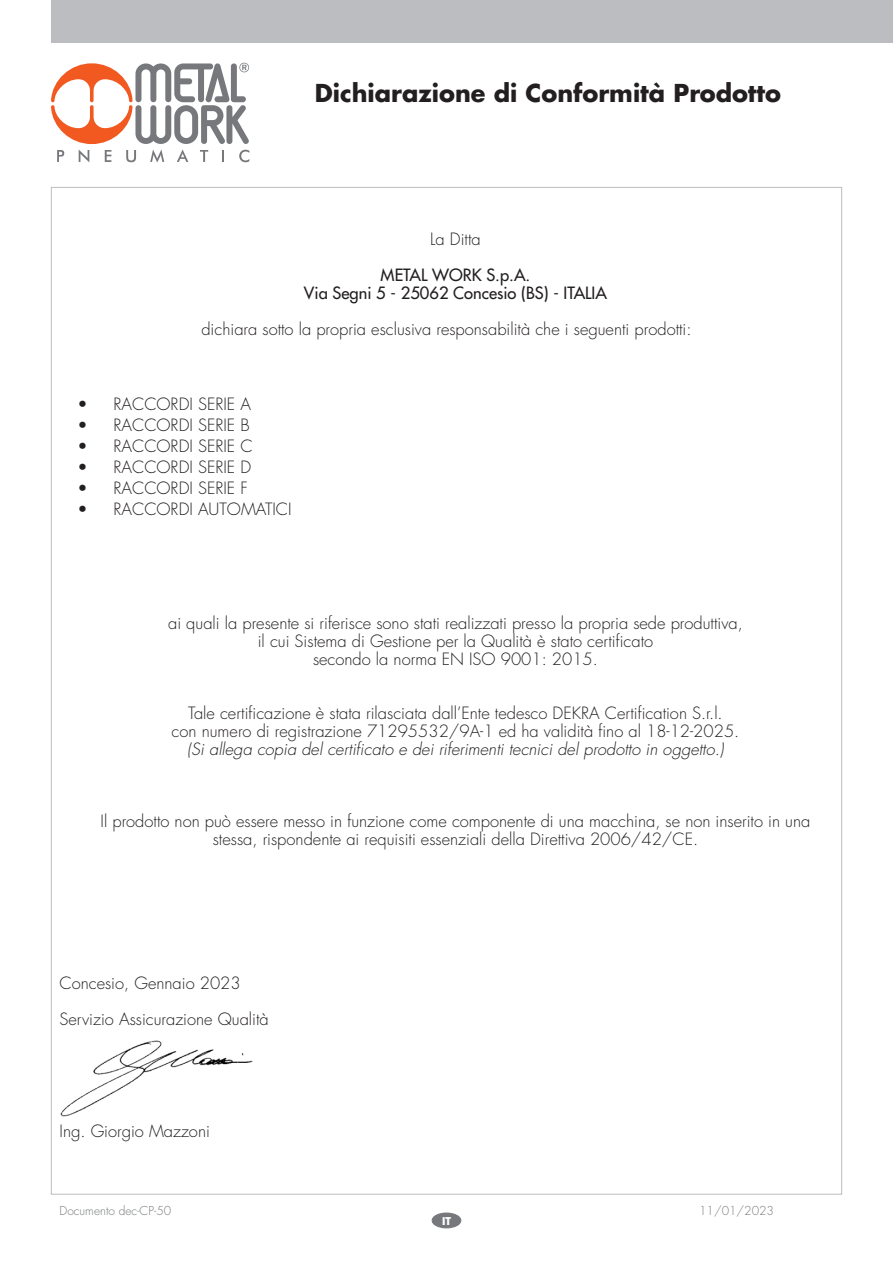
<style>
.page{position:relative;width:893px;height:1263px;background:#fff}
.page>*{position:absolute;margin:0;border:0;box-sizing:border-box;transform-origin:0 0}
.t1{font:700 24px "Futura Std";color:#231f20}
.t2{font:300 16.5px/18px "Futura Std";color:#231f20;text-align:center}
.t3{font:italic 300 16.5px "Futura Std";color:#231f20}
.t4{font:500 16.5px/18px "Futura Std";color:#231f20;text-align:center}
.t5{font:300 12px "Futura Std";color:#76787b}
.t6{font:700 10.5px "Futura Std";color:#fff}
</style>
<div class="page">
<div style="left:51px;top:0;width:842px;height:43px;background:#bcbdc0"></div>
<svg style="left:51px;top:63px;width:198px;height:99px"></svg>
<div style="left:432px;top:1213px;width:29px;height:15px;background:#76787b;border-radius:50%"></div>
<div style="left:432px;top:1213px;width:29px;height:15px;border:1px solid #76787b;border-radius:50%"></div>
<img style="left:60px;top:1040px;width:193px;height:77px">
<h1 class="t1" style="left:315px;top:78px;width:468px">Dichiarazione di Conformità Prodotto</h1>
<p class="t2" style="left:430px;top:231px;width:52px">La Ditta</p>
<p class="t4" style="left:304px;top:266px;width:305px">METAL WORK S.p.A.<br>Via Segni 5 - 25062 Concesio (BS) - ITALIA</p>
<p class="t2" style="left:201px;top:321px;width:492px">dichiara sotto la propria esclusiva responsabilità che i seguenti prodotti:</p>
<p class="t2" style="left:78px;top:396px;width:175px">• RACCORDI SERIE A</p>
<p class="t2" style="left:78px;top:417px;width:174px">• RACCORDI SERIE B</p>
<p class="t2" style="left:78px;top:438px;width:177px">• RACCORDI SERIE C</p>
<p class="t2" style="left:78px;top:459px;width:175px">• RACCORDI SERIE D</p>
<p class="t2" style="left:78px;top:480px;width:172px">• RACCORDI SERIE F</p>
<p class="t2" style="left:78px;top:501px;width:216px">• RACCORDI AUTOMATICI</p>
<p class="t2" style="left:168px;top:615px;width:576px">ai quali la presente si riferisce sono stati realizzati presso la propria sede produttiva, il cui Sistema di Gestione per la Qualità è stato certificato<br>secondo la norma EN ISO 9001: 2015.</p>
<p class="t2" style="left:172px;top:705px;width:569px">Tale certificazione è stata rilasciata dall’Ente tedesco DEKRA Certification S.r.l.<br>con numero di registrazione 71295532/9A-1 ed ha validità fino al 18-12-2025.</p>
<p class="t3" style="left:187px;top:739px;width:538px">(Si allega copia del certificato e dei riferimenti tecnici del prodotto in oggetto.)</p>
<p class="t2" style="left:101px;top:813px;width:711px">Il prodotto non può essere messo in funzione come componente di una macchina, se non inserito in una stessa, rispondente ai requisiti essenziali della Direttiva 2006/42/CE.</p>
<p class="t2" style="left:60px;top:966px;width:211px;line-height:36px;text-align:left">Concesio, Gennaio 2023<br>Servizio Assicurazione Qualità</p>
<p class="t2" style="left:60px;top:1122px;width:152px">Ing. Giorgio Mazzoni</p>
<p class="t5" style="left:60px;top:1203px;width:113px">Documento dec-CP-50</p>
<p class="t5" style="left:699px;top:1203px;width:76px">11/01/2023</p>
<p class="t6" style="left:442px;top:1214px;width:10px">IT</p>
</div>
